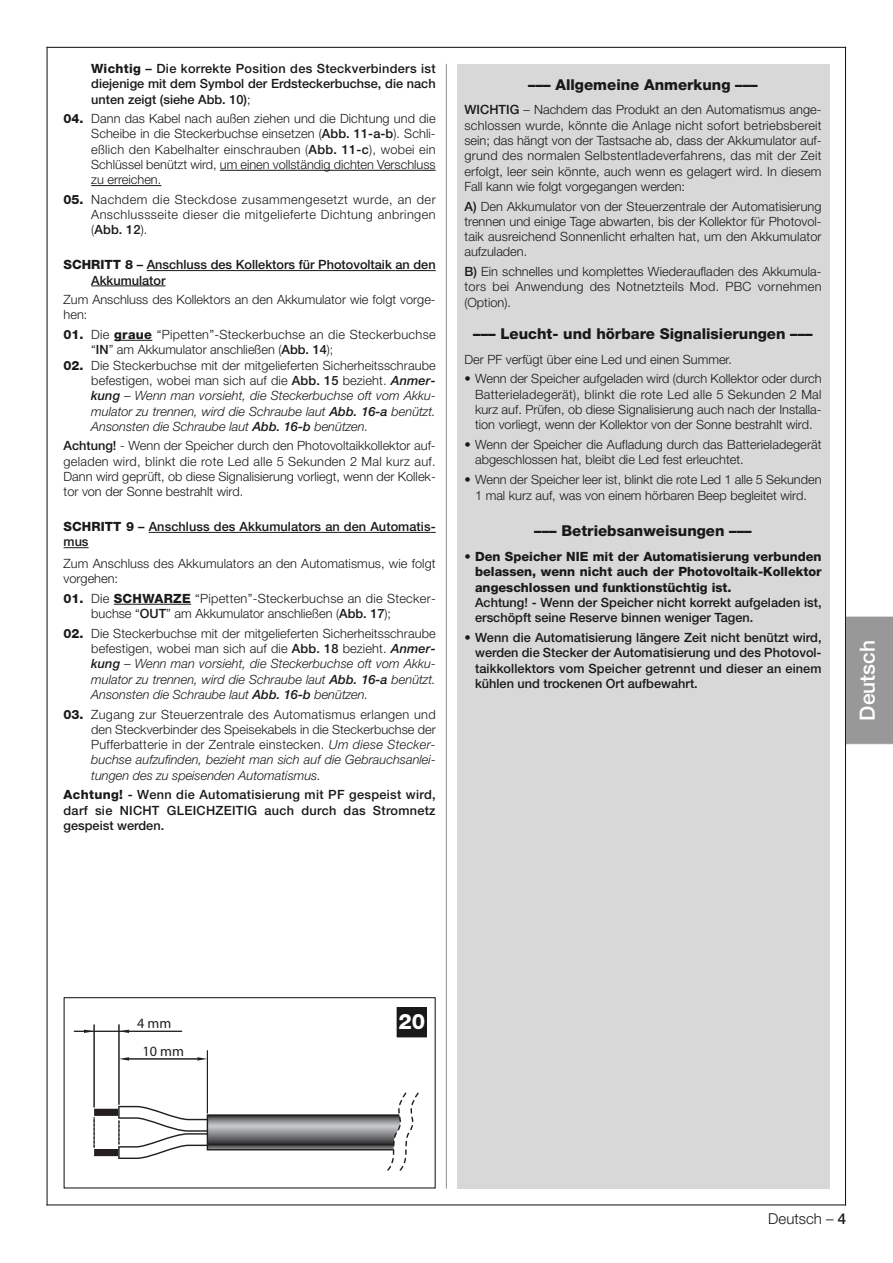
<style>
.page{position:relative;width:893px;height:1263px;background:#fff}
.page>*{position:absolute;margin:0;border:0;box-sizing:border-box;transform-origin:0 0}
.t1{font:800 21.3px "Helvetica Neue";color:#fff}
.t2{font:500 21px "Helvetica Neue";color:#fff}
.t3{font:800 15px "Helvetica Neue";color:#191919}
.t4{font:300 15px "Helvetica Neue";color:#191919}
.t5{font:14.25px/27.5px "Myriad";color:#231f20}
.t6{font:300 12.75px/15.3px "Helvetica Neue";color:#191919;text-align:justify}
.t7{font:500 12.75px/15.3px "Helvetica Neue";color:#191919;text-align:justify}
.t8{font:italic 300 12.75px/15.3px "Helvetica Neue";color:#191919;text-align:justify}
.t9{font:300 12.75px/15.3px "Helvetica Neue";letter-spacing:.02em;color:#191919}
.t10{font:800 12.75px/15.3px "Helvetica Neue";color:#191919;text-align:justify}
.s1{font-weight:800}
.s2{font-weight:300}
.s3{font-weight:500}
.s4{font-weight:800;font-style:normal}
.s5{font-style:normal}
.s6{font-weight:500;font-style:normal}
.s7{font-style:italic}
</style>
<div class="page">
<div style="left:846px;top:617px;width:46px;height:127px;background:#989898"></div>
<hr style="left:220px;top:170px;width:216px;height:1px;background:#191919">
<hr style="left:91px;top:185px;width:70px;height:1px;background:#191919">
<hr style="left:147px;top:270px;width:245px;height:1px;background:#191919">
<hr style="left:395px;top:270px;width:41px;height:1px;background:#191919">
<hr style="left:91px;top:286px;width:75px;height:1px;background:#191919">
<hr style="left:114px;top:340px;width:38px;height:1px;background:#191919">
<hr style="left:149px;top:532px;width:282px;height:1px;background:#191919">
<svg style="left:64px;top:547px;width:25px;height:1px"></svg>
<hr style="left:114px;top:604px;width:77px;height:1px;background:#191919">
<div style="left:457px;top:64px;width:372px;height:1125px;background:#d8d8d8"></div>
<hr style="left:446px;top:64px;width:1px;height:1125px;background:#8c8c8c">
<hr style="left:47px;top:47px;width:799px;height:1px;background:#191919">
<hr style="left:845px;top:47px;width:1px;height:1159px;background:#191919">
<hr style="left:47px;top:1204px;width:799px;height:1px;background:#191919">
<hr style="left:47px;top:47px;width:1px;height:1159px;background:#191919">
<div style="left:94px;top:1109px;width:24px;height:7px;background:#231f20"></div>
<div style="left:94px;top:1149px;width:24px;height:7px;background:#231f20"></div>
<svg style="left:225px;top:1116px;width:158px;height:32px;background:#7c7c7f"></svg>
<div style="left:207px;top:1114px;width:228px;height:36px;border:1px solid #231f20"></div>
<hr style="left:119px;top:1025px;width:1px;height:80px;background:#231f20">
<hr style="left:207px;top:1051px;width:1px;height:62px;background:#231f20">
<hr style="left:129px;top:1059px;width:68px;height:1px;background:#231f20">
<svg style="left:119px;top:1057px;width:10px;height:4px"></svg>
<svg style="left:197px;top:1057px;width:10px;height:4px"></svg>
<hr style="left:94px;top:1025px;width:1px;height:82px;background:#231f20">
<svg style="left:94px;top:1117px;width:1px;height:30px"></svg>
<svg style="left:105px;top:1099px;width:120px;height:60px"></svg>
<hr style="left:74px;top:1031px;width:108px;height:1px;background:#231f20">
<svg style="left:84px;top:1030px;width:10px;height:3px"></svg>
<svg style="left:119px;top:1030px;width:10px;height:3px"></svg>
<svg style="left:383px;top:1092px;width:51px;height:79px"></svg>
<div style="left:64px;top:997px;width:372px;height:192px;border:1px solid #191919"></div>
<div style="left:397px;top:1007px;width:30px;height:30px;background:#191919"></div>
<div style="left:395px;top:1006px;width:33px;height:33px;border:1px solid #fff"></div>
<p class="t7" style="left:91px;top:62px;width:346px"><span class="s1">Wichtig</span> – Die korrekte Position des Steckverbinders ist diejenige mit dem Symbol der Erdsteckerbuchse, die nach unten zeigt (siehe Abb. 10)<span class="s2">;</span></p>
<p class="t6" style="left:91px;top:112px;width:346px;text-indent:-28px"><span class="s1">04.</span> Dann das Kabel nach außen ziehen und die Dichtung und die Scheibe in die Steckerbuchse einsetzen (<span class="s3">Abb. 11-a-b</span>). Schli - eßlich den Kabelhalter einschrauben (<span class="s3">Abb. 11-c</span>), wobei ein Schlüssel benützt wird, um einen vollständig dichten Verschluss zu erreichen.</p>
<p class="t6" style="left:91px;top:193px;width:346px;text-indent:-28px"><span class="s1">05.</span> Nachdem die Steckdose zusammengesetzt wurde, an der An schlussseite dieser die mitgelieferte Dichtung anbringen (<span class="s3">Abb. 12</span>).</p>
<p class="t7" style="left:91px;top:258px;width:346px;text-indent:-28px"><span class="s1">SCHRITT 8</span> – Anschluss des Kollektors für Photovoltaik an den<br>Akkumulator</p>
<p class="t6" style="left:64px;top:293px;width:374px">Zum Anschluss des Kollektors an den Akkumulator wie folgt vorge&shy;hen:</p>
<p class="t9" style="left:91px;top:328px;width:346px;text-indent:-28px"><span class="s1">01.</span> Die <span class="s1">graue</span> “Pipetten”-Steckerbuchse an die Steckerbuchse “<span class="s3">IN</span>” am Akkumulator anschließen (<span class="s3">Abb. 14</span>);</p>
<p class="t8" style="left:91px;top:359px;width:346px;text-indent:-28px"><span class="s4">02.</span> <span class="s5">Die Steckerbuchse mit der mitgelieferten Sicherheitsschraube befestigen, wobei man sich auf die</span> <span class="s6">Abb. 15</span> <span class="s5">bezieht.</span> <span class="s3">Anmer&shy;kung</span> – Wenn man vorsieht, die Steckerbuchse oft vom Akku&shy;mulator zu trennen, wird die Schraube laut <span class="s3">Abb. 16-a</span> benützt.<br>Ansonsten die Schraube laut <span class="s3">Abb. 16-b</span> benützen.</p>
<p class="t6" style="left:64px;top:439px;width:374px"><span class="s3">Achtung!</span> - Wenn der Speicher durch den Photovoltaikkollektor auf&shy;geladen wird, blinkt die rote Led alle 5 Sekunden 2 Mal kurz auf.<br>Dann wird geprüft, ob diese Signalisierung vorliegt, wenn der Kollek&shy;tor von der Sonne bestrahlt wird.</p>
<p class="t7" style="left:64px;top:520px;width:374px"><span class="s1">SCHRITT 9</span> – Anschluss des Akkumulators an den Automatis&shy;mus</p>
<p class="t6" style="left:64px;top:557px;width:374px">Zum Anschluss des Akkumulators an den Automatismus, wie folgt vorgehen:</p>
<p class="t9" style="left:91px;top:592px;width:346px;text-indent:-28px"><span class="s1">01.</span> Die <span class="s1">SCHWARZE</span> “Pipetten”-Steckerbuchse an die Stecker&shy;buchse “<span class="s3">OUT</span>” am Akkumulator anschließen (<span class="s3">Abb. 17</span>);</p>
<p class="t8" style="left:91px;top:627px;width:346px;text-indent:-28px"><span class="s4">02.</span> <span class="s5">Die Steckerbuchse mit der mitgelieferten Sicherheitsschraube befestigen, wobei man sich auf die</span> <span class="s6">Abb. 18</span> <span class="s5">bezieht.</span> <span class="s3">Anmer&shy;kung</span> – Wenn man vorsieht, die Steckerbuchse oft vom Akku&shy;mulator zu trennen, wird die Schraube laut <span class="s3">Abb. 16-a</span> benützt.<br>Ansonsten die Schraube laut <span class="s3">Abb. 16-b</span> benützen.</p>
<p class="t6" style="left:91px;top:708px;width:346px;text-indent:-28px"><span class="s1">03.</span> Zugang zur Steuerzentrale des Automatismus erlangen und den Steckverbinder des Speisekabels in die Steckerbuchse der Pufferbatterie in der Zentrale einstecken. <span class="s7">Um diese Stecker&shy;buchse aufzufinden, bezieht man sich auf die Gebrauchsanlei&shy;tungen des zu speisenden Automatismus.</span></p>
<p class="t7" style="left:64px;top:788px;width:374px"><span class="s1">Achtung!</span> - Wenn die Automatisierung mit PF gespeist wird, darf sie NICHT GLEICHZEITIG auch durch das Stromnetz gespeist werden.</p>
<p class="t3" style="left:528px;top:79px;width:231px">––– Allgemeine Anmerkung –––</p>
<p class="t6" style="left:464px;top:103px;width:359px"><span class="s3">WICHTIG</span> – Nachdem das Produkt an den Automatismus ange&shy;schlossen wurde, könnte die Anlage nicht sofort betriebsbereit sein; das hängt von der Tastsache ab, dass der Akkumulator auf&shy;grund des normalen Selbstentladeverfahrens, das mit der Zeit erfolgt, leer sein könnte, auch wenn es gelagert wird. In diesem Fall kann wie folgt vorgegangen werden:</p>
<p class="t6" style="left:464px;top:200px;width:359px"><span class="s3">A)</span> Den Akkumulator von der Steuerzentrale der Automatisierung trennen und einige Tage abwarten, bis der Kollektor für Photovol&shy;taik ausreichend Sonnenlicht erhalten hat, um den Akkumulator aufzuladen.</p>
<p class="t6" style="left:464px;top:265px;width:359px"><span class="s3">B)</span> Ein schnelles und komplettes Wiederaufladen des Akkumula&shy;tors bei Anwendung des Notnetzteils Mod. PBC vornehmen (Option).</p>
<p class="t3" style="left:473px;top:328px;width:341px">––– Leucht- und hörbare Signalisierungen –––</p>
<p class="t6" style="left:464px;top:353px;width:269px">Der PF verfügt über eine Led und einen Summer.</p>
<p class="t6" style="left:475px;top:372px;width:348px;text-indent:-11px">• Wenn der Speicher aufgeladen wird (durch Kollektor oder durch Batterieladegerät), blinkt die rote Led alle 5 Sekunden 2 Mal kurz auf. Prüfen, ob diese Signalisierung auch nach der Installa&shy;tion vorliegt, wenn der Kollektor von der Sonne bestrahlt wird.</p>
<p class="t6" style="left:475px;top:438px;width:348px;text-indent:-11px">• Wenn der Speicher die Aufladung durch das Batterieladegerät abgeschlossen hat, bleibt die Led fest erleuchtet.</p>
<p class="t6" style="left:464px;top:473px;width:359px;text-align:center">• Wenn der Speicher leer ist, blinkt die rote Led 1 alle 5 Sekunden<br>1 mal kurz auf, was von einem hörbaren Beep begleitet wird.</p>
<p class="t3" style="left:534px;top:526px;width:219px">––– Betriebsanweisungen –––</p>
<p class="t10" style="left:475px;top:550px;width:348px;text-indent:-11px">• Den Speicher NIE mit der Automatisierung verbunden belassen, wenn nicht auch der Photovoltaik-Kollektor angeschlossen und funktionstüchtig ist.</p>
<p class="t7" style="left:475px;top:596px;width:348px">Achtung! - Wenn der Speicher nicht korrekt aufgeladen ist, erschöpft seine Reserve binnen weniger Tagen.</p>
<p class="t7" style="left:475px;top:631px;width:348px;text-indent:-11px"><span class="s1">•</span> Wenn die Automatisierung längere Zeit nicht benützt wird, werden die Stecker der Automatisierung und des Photovol&shy;taikkollektors vom Speicher getrennt und dieser an einem kühlen und trockenen Ort aufbewahrt.</p>
<h2 class="t2" style="left:860px;top:721px;width:82px;rotate:-90deg">Deutsch</h2>
<p class="t5" style="left:143px;top:1011px;width:43px;text-indent:-5px">4 mm<br>10 mm</p>
<h1 class="t1" style="left:398px;top:1014px;width:28px">20</h1>
<p class="t4" style="left:768px;top:1213px;width:79px">Deutsch – <span class="s3">4</span></p>
</div>
